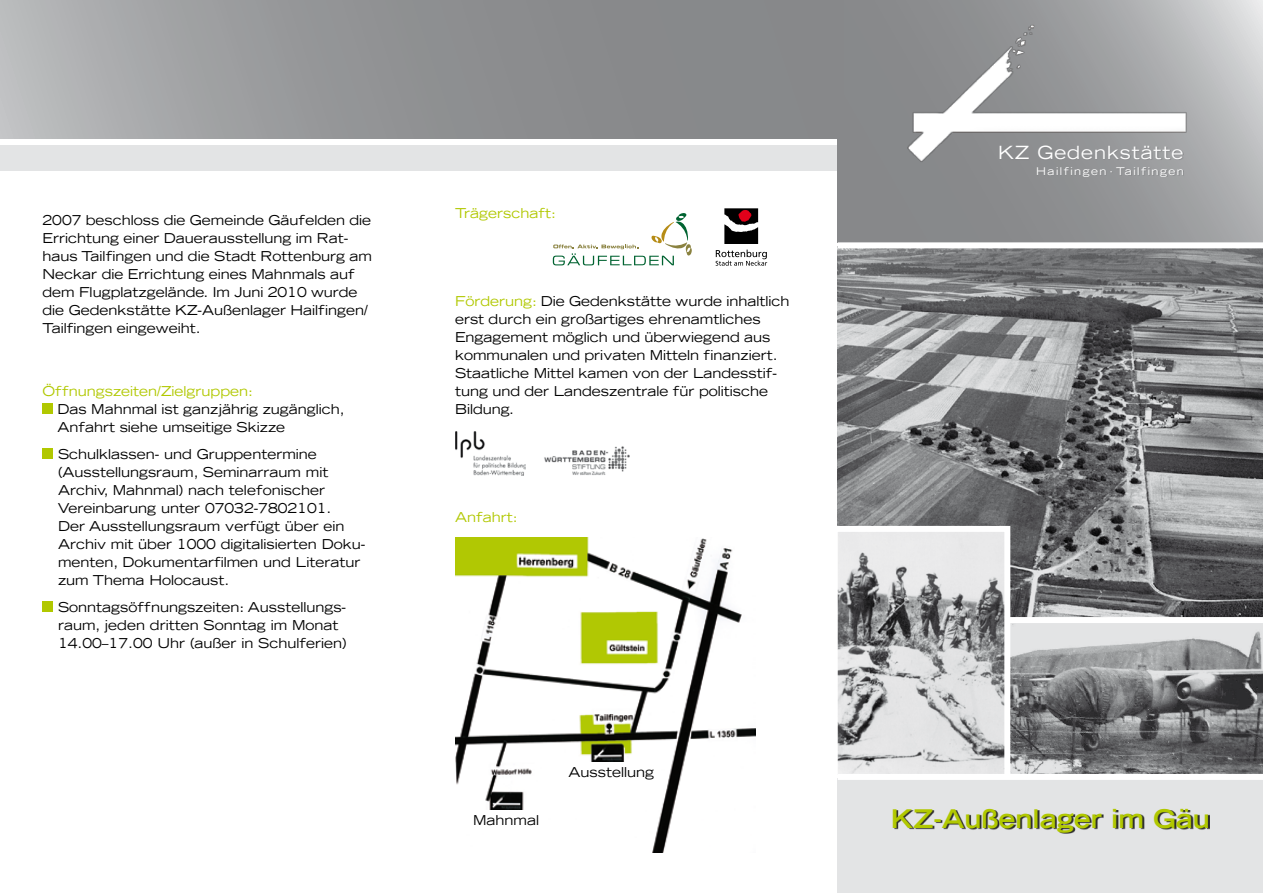
<style>
.page{position:relative;width:1263px;height:893px;background:#fff}
.page>*{position:absolute;margin:0;border:0;box-sizing:border-box;transform-origin:0 0}
.t1{font:700 expanded 25.5px "Trade Gothic LT";color:#b1c800}
.t2{font:expanded 18px "Trade Gothic LT";letter-spacing:.05em;color:#fff}
.t3{font:expanded 13.5px/18px "Trade Gothic LT";color:#000}
.t4{font:expanded 13.5px "Trade Gothic LT";color:#b1c800}
.t5{font:expanded 10.5px "Trade Gothic LT";letter-spacing:.14em;color:#fff}
.s1{color:#b1c800}
</style>
<div class="page">
<svg style="left:553px;top:213px;width:139px;height:52px"></svg>
<div style="left:0;top:145px;width:847px;height:26px;background:#e3e4e5"></div>
<img style="left:838px;top:0;width:421px;height:242px">
<img style="left:838px;top:248px;width:425px;height:366px">
<svg style="left:1013px;top:614px;width:250px;height:160px;background:#8c8d8f"></svg>
<svg style="left:837px;top:523px;width:176px;height:261px;background:#bdbebf"></svg>
<div style="left:838px;top:778px;width:425px;height:115px;background:#e3e4e5"></div>
<div style="left:894px;top:810px;width:315px;height:24px;background:#000;opacity:.8"></div>
<div style="left:838px;top:774px;width:425px;height:6px;background:#fff"></div>
<div style="left:43px;top:403px;width:10px;height:11px;background:#b1c800"></div>
<div style="left:43px;top:448px;width:10px;height:11px;background:#b1c800"></div>
<div style="left:43px;top:601px;width:10px;height:11px;background:#b1c800"></div>
<div style="left:0;top:0;width:843px;height:138px;background:linear-gradient(to right,#afb0b2,#7c7d7f)"></div>
<img style="left:455px;top:432px;width:71px;height:44px">
<img style="left:544px;top:446px;width:86px;height:29px">
<div style="left:1000px;top:146px;width:184px;height:31px;background:linear-gradient(to right,#88898b,#9b9c9e)"></div>
<svg style="left:716px;top:250px;width:51px;height:16px"></svg>
<svg style="left:724px;top:208px;width:34px;height:36px"></svg>
<img style="left:455px;top:538px;width:301px;height:314px">
<div style="left:473px;top:815px;width:68px;height:14px;background:#fff"></div>
<svg style="left:471px;top:802px;width:67px;height:29px"></svg>
<svg style="left:565px;top:761px;width:93px;height:22px"></svg>
<p class="t3" style="left:43px;top:211px;width:331px">2007 beschloss die Gemeinde Gäufelden die Errichtung einer Dauerausstellung im Rat&shy;haus Tailfingen und die Stadt Rottenburg am Neckar die Errichtung eines Mahnmals auf dem Flugplatzgelände. Im Juni 2010 wurde die Gedenkstätte KZ-Außenlager Hailfingen/ Tailfingen eingeweiht.</p>
<p class="t4" style="left:43px;top:382px;width:212px">Öffnungszeiten/Zielgruppen:</p>
<p class="t3" style="left:58px;top:400px;width:289px">Das Mahnmal ist ganzjährig zugänglich,<br>Anfahrt siehe umseitige Skizze</p>
<p class="t3" style="left:58px;top:445px;width:309px">Schulklassen- und Gruppentermine (Ausstellungsraum, Seminarraum mit Archiv, Mahnmal) nach telefonischer Vereinbarung unter 07032-7802101.<br>Der Ausstellungsraum verfügt über ein Archiv mit über 1000 digitalisierten Doku&shy;menten, Dokumentarfilmen und Literatur zum Thema Holocaust.</p>
<p class="t3" style="left:58px;top:598px;width:290px">Sonntagsöffnungszeiten: Ausstellungs&shy;raum, jeden dritten Sonntag im Monat<br>14.00–17.00 Uhr (außer in Schulferien)</p>
<p class="t4" style="left:455px;top:204px;width:103px">Trägerschaft:</p>
<p class="t3" style="left:455px;top:292px;width:336px"><span class="s1">Förderung:</span> Die Gedenkstätte wurde inhaltlich erst durch ein großartiges ehrenamtliches Engagement möglich und überwiegend aus kommunalen und privaten Mitteln finanziert.<br>Staatliche Mittel kamen von der Landesstif&shy;tung und der Landeszentrale für politische Bildung.</p>
<p class="t4" style="left:455px;top:508px;width:64px">Anfahrt:</p>
<p class="t3" style="left:473px;top:811px;width:68px">Mahnmal</p>
<p class="t3" style="left:569px;top:762px;width:87px">Ausstellung</p>
<h2 class="t2" style="left:998px;top:140px;width:187px">KZ Gedenkstätte</h2>
<p class="t5" style="left:1036px;top:164px;width:149px">Hailfingen · Tailfingen</p>
<h1 class="t1" style="left:891px;top:802px;width:320px">KZ-Außenlager im Gäu</h1>
</div>
